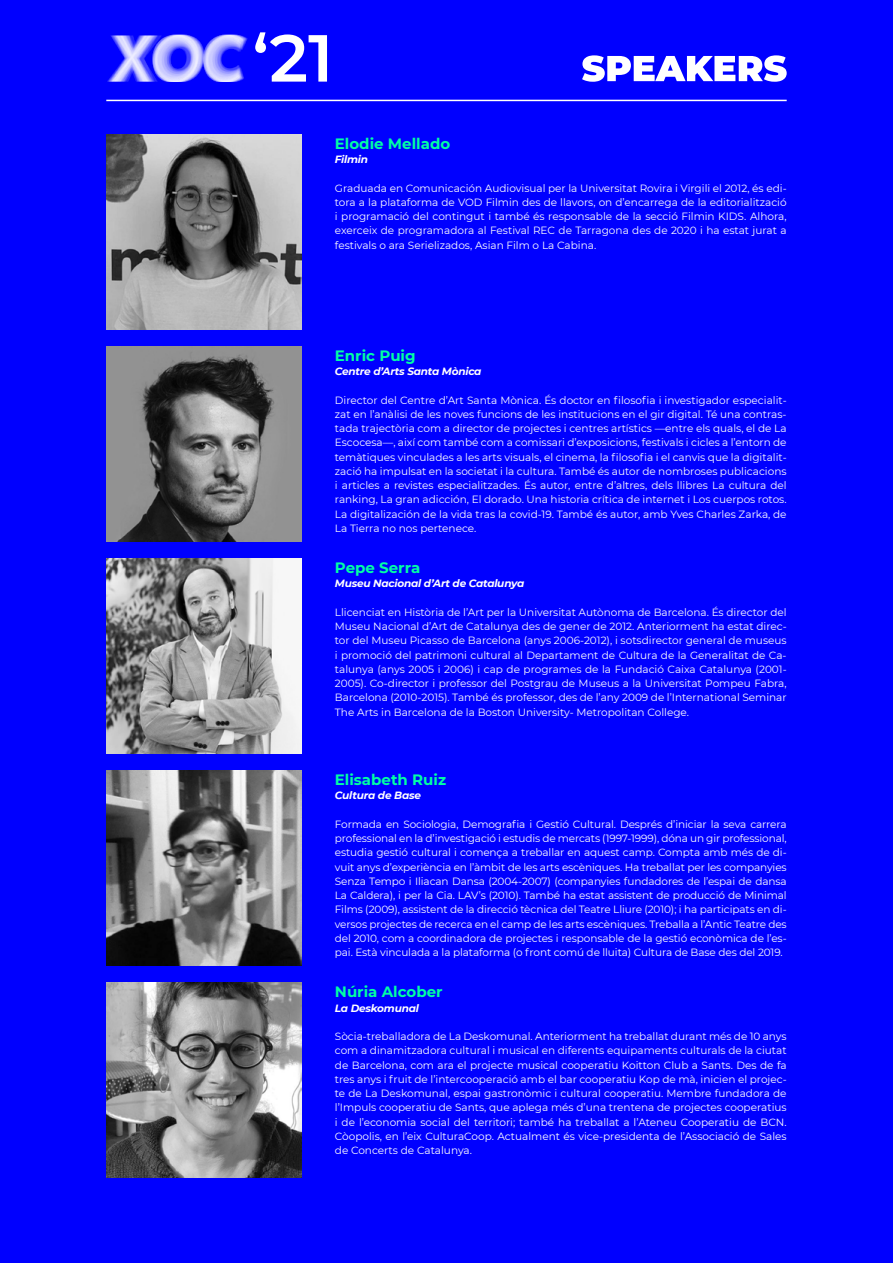
<style>
.page{position:relative;width:893px;height:1263px;background:#00f}
.page>*{position:absolute;margin:0;border:0;box-sizing:border-box;transform-origin:0 0}
.t1{font:700 15px "Montserrat";color:#00ffa5}
.t2{font:10.5px/14.2px "Montserrat";color:#fff;text-align:justify}
.t3{font:italic 700 10.5px "Montserrat";letter-spacing:-.02em;color:#fff}
</style>
<div class="page">
<hr style="left:106px;top:100px;width:681px;height:1px;background:#fff">
<svg style="left:255px;top:32px;width:72px;height:50px"></svg>
<img style="left:107px;top:35px;width:140px;height:47px">
<img style="left:106px;top:134px;width:195px;height:195px">
<svg style="left:582px;top:55px;width:205px;height:27px"></svg>
<img style="left:106px;top:346px;width:195px;height:195px">
<img style="left:106px;top:558px;width:195px;height:196px">
<img style="left:106px;top:771px;width:195px;height:195px">
<img style="left:106px;top:983px;width:195px;height:195px">
<h1 class="t1" style="left:335px;top:133px;width:117px">Elodie Mellado</h1>
<p class="t3" style="left:335px;top:152px;width:35px">Filmin</p>
<p class="t2" style="left:335px;top:180px;width:453px">Graduada en Comunicación Audiovisual per la Universitat Rovira i Virgili el 2012, és edi&shy;tora a la plataforma de VOD Filmin des de llavors, on d’encarrega de la editorialització i programació del contingut i també és responsable de la secció Filmin KIDS. Alhora, exerceix de programadora al Festival REC de Tarragona des de 2020 i ha estat jurat a festivals o ara Serielizados, Asian Film o La Cabina.</p>
<h1 class="t1" style="left:335px;top:345px;width:82px">Enric Puig</h1>
<p class="t3" style="left:335px;top:364px;width:148px">Centre d’Arts Santa Mònica</p>
<p class="t2" style="left:335px;top:392px;width:453px">Director del Centre d’Art Santa Mònica. És doctor en filosofia i investigador especialit&shy;zat en l’anàlisi de les noves funcions de les institucions en el gir digital. Té una contras&shy;tada trajectòria com a director de projectes i centres artístics —entre els quals, el de La Escocesa—, així com també com a comissari d’exposicions, festivals i cicles a l’entorn de temàtiques vinculades a les arts visuals, el cinema, la filosofia i el canvis que la digitalit&shy;zació ha impulsat en la societat i la cultura. També és autor de nombroses publicacions i articles a revistes especialitzades. És autor, entre d’altres, dels llibres La cultura del ranking, La gran adicción, El dorado. Una historia crítica de internet i Los cuerpos rotos.<br>La digitalización de la vida tras la covid-19. També és autor, amb Yves Charles Zarka, de La Tierra no nos pertenece.</p>
<h1 class="t1" style="left:335px;top:557px;width:87px">Pepe Serra</h1>
<p class="t3" style="left:335px;top:576px;width:191px">Museu Nacional d’Art de Catalunya</p>
<p class="t2" style="left:335px;top:605px;width:453px">Llicenciat en Història de l’Art per la Universitat Autònoma de Barcelona. És director del Museu Nacional d’Art de Catalunya des de gener de 2012. Anteriorment ha estat direc&shy;tor del Museu Picasso de Barcelona (anys 2006-2012), i sotsdirector general de museus i promoció del patrimoni cultural al Departament de Cultura de la Generalitat de Ca&shy;talunya (anys 2005 i 2006) i cap de programes de la Fundació Caixa Catalunya (2001- 2005). Co-director i professor del Postgrau de Museus a la Universitat Pompeu Fabra, Barcelona (2010-2015). També és professor, des de l’any 2009 de l’International Seminar The Arts in Barcelona de la Boston University- Metropolitan College.</p>
<h1 class="t1" style="left:335px;top:769px;width:113px">Elisabeth Ruiz</h1>
<p class="t3" style="left:335px;top:788px;width:88px">Cultura de Base</p>
<p class="t2" style="left:335px;top:817px;width:453px">Formada en Sociologia, Demografia i Gestió Cultural. Després d’iniciar la seva carrera professional en la d’investigació i estudis de mercats (1997-1999), dóna un gir professional, estudia gestió cultural i comença a treballar en aquest camp. Compta amb més de di&shy;vuit anys d’experiència en l’àmbit de les arts escèniques. Ha treballat per les companyies Senza Tempo i Iliacan Dansa (2004-2007) (companyies fundadores de l’espai de dansa La Caldera), i per la Cia. LAV’s (2010). També ha estat assistent de producció de Minimal Films (2009), assistent de la direcció tècnica del Teatre Lliure (2010); i ha participats en di&shy;versos projectes de recerca en el camp de les arts escèniques. Treballa a l’Antic Teatre des del 2010, com a coordinadora de projectes i responsable de la gestió econòmica de l’es&shy;pai. Està vinculada a la plataforma (o front comú de lluita) Cultura de Base des del 2019.</p>
<h1 class="t1" style="left:335px;top:981px;width:109px">Núria Alcober</h1>
<p class="t3" style="left:335px;top:1000px;width:86px">La Deskomunal</p>
<p class="t2" style="left:335px;top:1029px;width:453px">Sòcia-treballadora de La Deskomunal. Anteriorment ha treballat durant més de 10 anys com a dinamitzadora cultural i musical en diferents equipaments culturals de la ciutat de Barcelona, com ara el projecte musical cooperatiu Koitton Club a Sants. Des de fa tres anys i fruit de l’intercooperació amb el bar cooperatiu Kop de mà, inicien el projec&shy;te de La Deskomunal, espai gastronòmic i cultural cooperatiu. Membre fundadora de l’Impuls cooperatiu de Sants, que aplega més d’una trentena de projectes cooperatius i de l’economia social del territori; també ha treballat a l’Ateneu Cooperatiu de BCN.<br>Còopolis, en l’eix CulturaCoop. Actualment és vice-presidenta de l’Associació de Sales de Concerts de Catalunya.</p>
</div>
